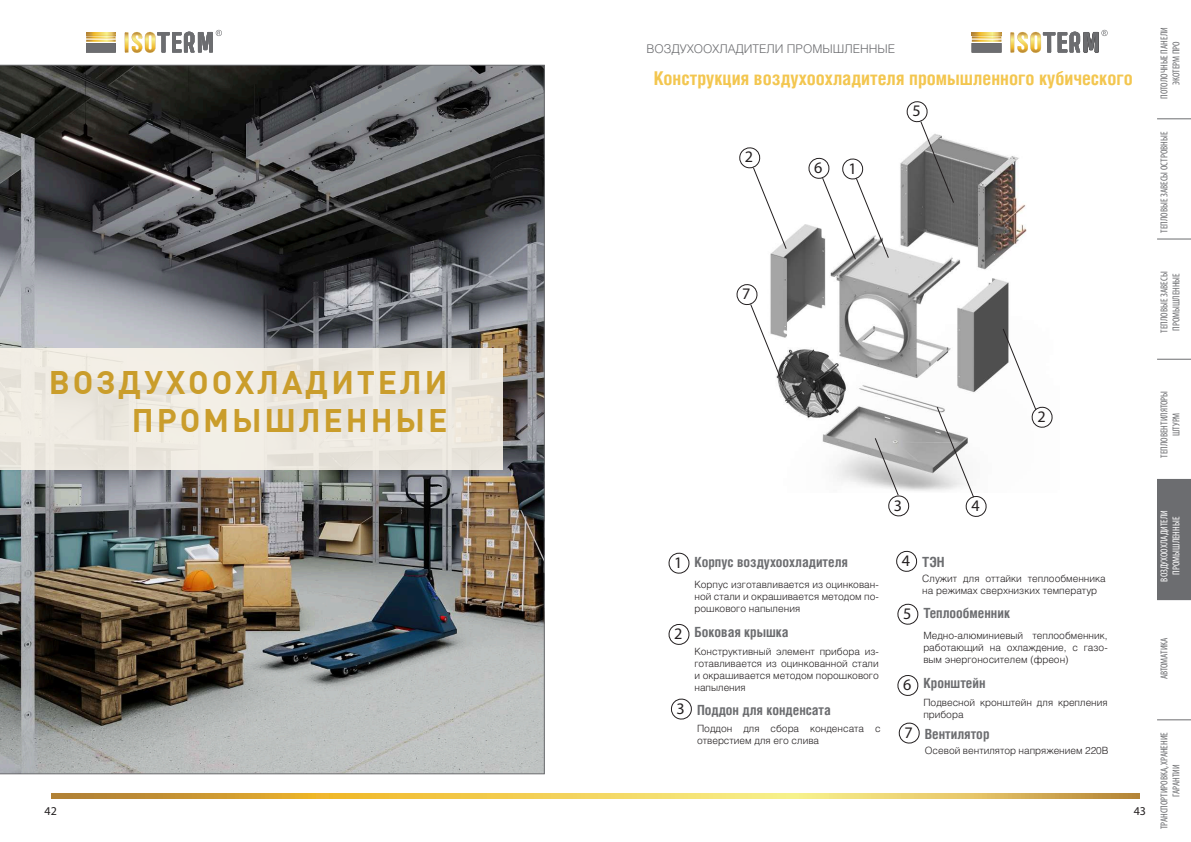
<style>
.page{position:relative;width:1191px;height:842px;background:#fff}
.page>*{position:absolute;margin:0;border:0;box-sizing:border-box;transform-origin:0 0}
.t1{font:700 32px/38.4px "DIN Offc Pro";letter-spacing:.09em;color:#ca9d2b;text-align:right}
.t2{font:700 19px "Helios Cond";color:#f3c64f}
.t3{font:16.1px "Myriad Pro";color:#231f20}
.t4{font:700 14px "Helios Cond";color:#6c6d70}
.t5{font:12px "Helios Light C";color:#6c6d70}
.t6{font:12px "Myriad Pro";color:#231f20}
.t7{font:10px/12px "Helios Light C";color:#231f20;text-align:justify}
.t8{font:condensed 10px/12px "Myriad Pro";color:#6c6d70;text-align:center}
.t9{font:condensed 10px/12px "Myriad Pro";color:#fff;text-align:center}
.s1{font-family:"Myriad Pro";font-weight:400;font-size:16.1px;color:#231f20}
</style>
<div class="page">
<img style="left:0;top:65px;width:544px;height:709px">
<div style="left:0;top:348px;width:502px;height:122px;background:#efeae2"></div>
<img style="left:770px;top:142px;width:257px;height:349px">
<svg style="left:739px;top:145px;width:48px;height:105px"></svg>
<svg style="left:904px;top:101px;width:51px;height:103px"></svg>
<svg style="left:1001px;top:328px;width:52px;height:101px"></svg>
<svg style="left:668px;top:552px;width:22px;height:22px"></svg>
<svg style="left:896px;top:550px;width:22px;height:22px"></svg>
<svg style="left:668px;top:624px;width:22px;height:21px"></svg>
<svg style="left:736px;top:282px;width:48px;height:105px"></svg>
<svg style="left:874px;top:437px;width:37px;height:80px"></svg>
<svg style="left:936px;top:406px;width:52px;height:111px"></svg>
<svg style="left:670px;top:698px;width:22px;height:22px"></svg>
<svg style="left:897px;top:603px;width:22px;height:22px"></svg>
<svg style="left:897px;top:675px;width:22px;height:21px"></svg>
<svg style="left:898px;top:722px;width:22px;height:22px"></svg>
<svg style="left:51px;top:794px;width:1089px;height:4px;background:#e2be53"></svg>
<svg style="left:1010px;top:30px;width:97px;height:23px"></svg>
<svg style="left:971px;top:32px;width:30px;height:21px"></svg>
<svg style="left:125px;top:30px;width:97px;height:23px"></svg>
<svg style="left:86px;top:32px;width:30px;height:21px"></svg>
<div style="left:1157px;top:479px;width:34px;height:121px;background:#6c6d70"></div>
<hr style="left:1157px;top:720px;width:34px;height:1px;background:#6c6d70">
<hr style="left:1157px;top:359px;width:34px;height:1px;background:#6c6d70">
<hr style="left:1157px;top:239px;width:34px;height:1px;background:#6c6d70">
<hr style="left:1157px;top:119px;width:34px;height:1px;background:#6c6d70">
<svg style="left:806px;top:156px;width:83px;height:104px"></svg>
<h1 class="t1" style="left:49px;top:361px;width:400px">ВОЗДУХООХЛАДИТЕЛИ<br>ПРОМЫШЛЕННЫЕ</h1>
<p class="t5" style="left:646px;top:42px;width:250px">ВОЗДУХООХЛАДИТЕЛИ ПРОМЫШЛЕННЫЕ</p>
<h2 class="t2" style="left:653px;top:67px;width:480px">Конструкция воздухоохладителя промышленного кубического</h2>
<h3 class="t3" style="left:745px;top:147px;width:10px">2</h3>
<h3 class="t3" style="left:742px;top:284px;width:10px">7</h3>
<h3 class="t3" style="left:814px;top:158px;width:10px">6</h3>
<h3 class="t3" style="left:848px;top:158px;width:10px">1</h3>
<h3 class="t3" style="left:912px;top:101px;width:10px">5</h3>
<h3 class="t3" style="left:1037px;top:406px;width:10px">2</h3>
<p class="t8" style="left:1158px;top:99px;width:73px;rotate:-90deg">ПОТОЛОЧНЫЕ ПАНЕЛИ<br>ЭКОТЕРМ ПРО</p>
<p class="t8" style="left:1158px;top:233px;width:103px;rotate:-90deg">ТЕПЛОВЫЕ ЗАВЕСЫ ОСТРОВНЫЕ</p>
<p class="t8" style="left:1158px;top:333px;width:63px;text-align:left;rotate:-90deg">ТЕПЛОВЫЕ ЗАВЕСЫ<br>ПРОМЫШЛЕННЫЕ</p>
<p class="t8" style="left:1158px;top:458px;width:68px;rotate:-90deg">ТЕПЛОВЕНТИЛЯТОРЫ<br>ШТУРМ</p>
<h3 class="t3" style="left:894px;top:495px;width:10px">3</h3>
<h3 class="t3" style="left:971px;top:496px;width:10px">4</h3>
<h3 class="t3" style="left:674px;top:552px;width:10px">1</h3>
<h3 class="t3" style="left:902px;top:551px;width:10px">4</h3>
<h3 class="t4" style="left:922px;top:554px;width:24px">ТЭН</h3>
<p class="t7" style="left:922px;top:572px;width:185px">Служит для оттайки теплообменника на режимах сверхнизких температур</p>
<h3 class="t4" style="left:694px;top:554px;width:155px">Корпус воздухоохладителя</h3>
<p class="t7" style="left:694px;top:578px;width:186px">Корпус изготавливается из оцинкован&shy;ной стали и окрашивается методом по&shy;рошкового напыления</p>
<h3 class="t4" style="left:694px;top:624px;width:95px">Боковая крышка</h3>
<p class="t7" style="left:694px;top:645px;width:186px">Конструктивный элемент прибора из&shy;готавливается из оцинкованной стали и окрашивается методом порошкового напыления</p>
<h3 class="t4" style="left:923px;top:605px;width:88px">Теплообменник</h3>
<p class="t7" style="left:923px;top:629px;width:186px">Медно-алюминиевый теплообменник, работающий на охлаждение, с газо&shy;вым энергоносителем (фреон)</p>
<h3 class="t4" style="left:923px;top:675px;width:64px">Кронштейн</h3>
<p class="t7" style="left:923px;top:696px;width:186px">Подвесной кронштейн для крепления прибора</p>
<h3 class="t3" style="left:903px;top:603px;width:10px">5</h3>
<h3 class="t3" style="left:674px;top:624px;width:10px">2</h3>
<h3 class="t3" style="left:903px;top:675px;width:10px">6</h3>
<h3 class="t4" style="left:904px;top:725px;width:87px"><span class="s1">7</span> Вентилятор</h3>
<p class="t7" style="left:925px;top:744px;width:185px">Осевой вентилятор напряжением 220В</p>
<h3 class="t4" style="left:676px;top:701px;width:156px"><span class="s1">3</span> Поддон для конденсата</h3>
<p class="t7" style="left:697px;top:723px;width:185px">Поддон для сбора конденсата с отверстием для его слива</p>
<p class="t6" style="left:45px;top:803px;width:14px">42</p>
<p class="t6" style="left:1133px;top:803px;width:14px">43</p>
<p class="t9" style="left:1158px;top:582px;width:73px;rotate:-90deg">ВОЗДУХООХЛАДИТЕЛИ<br>ПРОМЫШЛЕННЫЕ</p>
<p class="t8" style="left:1158px;top:679px;width:43px;rotate:-90deg">АВТОМАТИКА</p>
<p class="t8" style="left:1158px;top:829px;width:98px;rotate:-90deg">ТРАНСПОРТИРОВКА, ХРАНЕНИЕ<br>ГАРАНТИИ</p>
</div>
